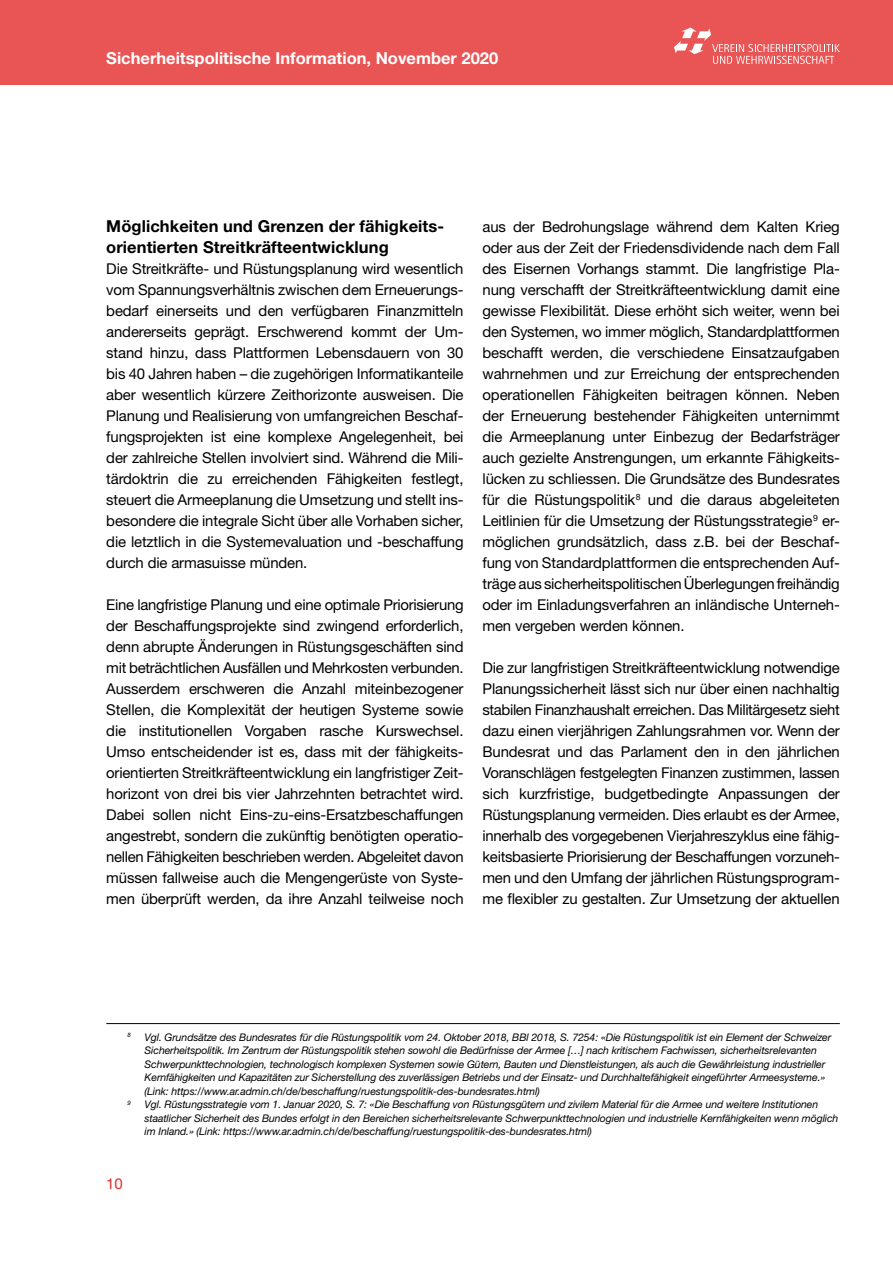
<style>
.page{position:relative;width:893px;height:1263px;background:#fff}
.page>*{position:absolute;margin:0;border:0;box-sizing:border-box;transform-origin:0 0}
.t1{font:700 16.5px/21px "Helvetica Neue LT Std";letter-spacing:.005em;color:#000}
.t2{font:700 16.5px "Helvetica Neue LT Std";color:#fff}
.t3{font:15px "Helvetica Neue LT Std";color:#e42b2b}
.t4{font:14.85px/21px "Helvetica Neue LT Std";letter-spacing:-.01em;color:#000;text-align:justify}
.t5{font:italic 10.5px/13.5px "Helvetica Neue LT Std";letter-spacing:-.01em;color:#000}
.t6{font:italic 6.15px "Helvetica Neue LT Std";color:#000}
</style>
<div class="page">
<div style="left:0;top:0;width:893px;height:85px;background:#e95555"></div>
<svg style="left:674px;top:28px;width:166px;height:36px"></svg>
<hr style="left:106px;top:1023px;width:734px;height:1px;background:#000">
<p class="t2" style="left:106px;top:48px;width:393px">Sicherheitspolitische Information, November 2020</p>
<p class="t1" style="left:106px;top:215px;width:339px">Möglichkeiten und Grenzen der fähigkeits&shy;orientierten Streitkräfteentwicklung</p>
<p class="t4" style="left:106px;top:258px;width:359px">Die Streitkräfte- und Rüstungsplanung wird wesentlich vom Spannungsverhältnis zwischen dem Erneuerungs&shy;bedarf einerseits und den verfügbaren Finanzmitteln andererseits geprägt. Erschwerend kommt der Um&shy;stand hinzu, dass Plattformen Lebensdauern von 30 bis 40 Jahren haben – die zugehörigen Informatikanteile aber wesentlich kürzere Zeithorizonte ausweisen. Die Planung und Realisierung von umfangreichen Beschaf&shy;fungsprojekten ist eine komplexe Angelegenheit, bei der zahlreiche Stellen involviert sind. Während die Mili&shy;tärdoktrin die zu erreichenden Fähigkeiten festlegt, steuert die Armeeplanung die Umsetzung und stellt ins&shy;besondere die integrale Sicht über alle Vorhaben sicher, die letztlich in die Systemevaluation und -beschaffung durch die armasuisse münden.</p>
<p class="t4" style="left:106px;top:594px;width:359px">Eine langfristige Planung und eine optimale Priorisierung der Beschaffungsprojekte sind zwingend erforderlich, denn abrupte Änderungen in Rüstungsgeschäften sind mit beträchtlichen Ausfällen und Mehrkosten verbunden.<br>Ausserdem erschweren die Anzahl miteinbezogener Stellen, die Komplexität der heutigen Systeme sowie die institutionellen Vorgaben rasche Kurswechsel.<br>Umso entscheidender ist es, dass mit der fähigkeits&shy;orientierten Streitkräfteentwicklung ein langfristiger Zeit&shy;horizont von drei bis vier Jahrzehnten betrachtet wird.<br>Dabei sollen nicht Eins-zu-eins-Ersatzbeschaffungen angestrebt, sondern die zukünftig benötigten operatio&shy;nellen Fähigkeiten beschrieben werden. Abgeleitet davon müssen fallweise auch die Mengengerüste von Syste&shy;men überprüft werden, da ihre Anzahl teilweise noch</p>
<p class="t4" style="left:482px;top:216px;width:359px">aus der Bedrohungslage während dem Kalten Krieg oder aus der Zeit der Friedensdividende nach dem Fall des Eisernen Vorhangs stammt. Die langfristige Pla&shy;nung verschafft der Streitkräfteentwicklung damit eine gewisse Flexibilität. Diese erhöht sich weiter, wenn bei den Systemen, wo immer möglich, Standardplattformen beschafft werden, die verschiedene Einsatzaufgaben wahrnehmen und zur Erreichung der entsprechenden operationellen Fähigkeiten beitragen können. Neben der Erneuerung bestehender Fähigkeiten unternimmt die Armeeplanung unter Einbezug der Bedarfsträger auch gezielte Anstrengungen, um erkannte Fähigkeits&shy;lücken zu schliessen. Die Grundsätze des Bundesrates für die Rüstungspolitik<sup>8</sup> und die daraus abgeleiteten Leitlinien für die Umsetzung der Rüstungsstrategie<sup>9</sup> er&shy;möglichen grundsätzlich, dass z.B. bei der Beschaf&shy;fung von Standardplattformen die entsprechenden Auf&shy;träge aus sicherheitspolitischen Überlegungen freihändig oder im Einladungsverfahren an inländische Unterneh&shy;men vergeben werden können.</p>
<p class="t4" style="left:483px;top:657px;width:359px">Die zur langfristigen Streitkräfteentwicklung notwendige Planungssicherheit lässt sich nur über einen nachhaltig stabilen Finanzhaushalt erreichen. Das Militärgesetz sieht dazu einen vierjährigen Zahlungsrahmen vor. Wenn der Bundesrat und das Parlament den in den jährlichen Voranschlägen festgelegten Finanzen zustimmen, lassen sich kurzfristige, budgetbedingte Anpassungen der Rüstungsplanung vermeiden. Dies erlaubt es der Armee, innerhalb des vorgegebenen Vierjahreszyklus eine fähig&shy;keitsbasierte Priorisierung der Beschaffungen vorzuneh&shy;men und den Umfang der jährlichen Rüstungsprogram&shy;me flexibler zu gestalten. Zur Umsetzung der aktuellen</p>
<p class="t6" style="left:128px;top:1031px;width:5px">8</p>
<p class="t5" style="left:145px;top:1030px;width:688px">Vgl. Grundsätze des Bundesrates für die Rüstungspolitik vom 24. Oktober 2018, BBl 2018, S. 7254: «Die Rüstungspolitik ist ein Element der Schweizer Sicherheitspolitik. Im Zentrum der Rüstungspolitik stehen sowohl die Bedürfnisse der Armee […] nach kritischem Fachwissen, sicherheitsrelevanten Schwerpunkttechnologien, technologisch komplexen Systemen sowie Gütern, Bauten und Dienstleistungen, als auch die Gewährleistung industrieller Kernfähigkeiten und Kapazitäten zur Sicherstellung des zuverlässigen Betriebs und der Einsatz- und Durchhaltefähigkeit eingeführter Armeesysteme.» (Link: https://www.ar.admin.ch/de/beschaffung/ruestungspolitik-des-bundesrates.html)</p>
<p class="t6" style="left:128px;top:1099px;width:5px">9</p>
<p class="t5" style="left:145px;top:1098px;width:695px">Vgl. Rüstungsstrategie vom 1. Januar 2020, S. 7: «Die Beschaffung von Rüstungsgütern und zivilem Material für die Armee und weitere Institutionen staatlicher Sicherheit des Bundes erfolgt in den Bereichen sicherheitsrelevante Schwerpunkttechnologien und industrielle Kernfähigkeiten wenn möglich im Inland.» (Link: https://www.ar.admin.ch/de/beschaffung/ruestungspolitik-des-bundesrates.html)</p>
<p class="t3" style="left:106px;top:1174px;width:18px">10</p>
</div>
